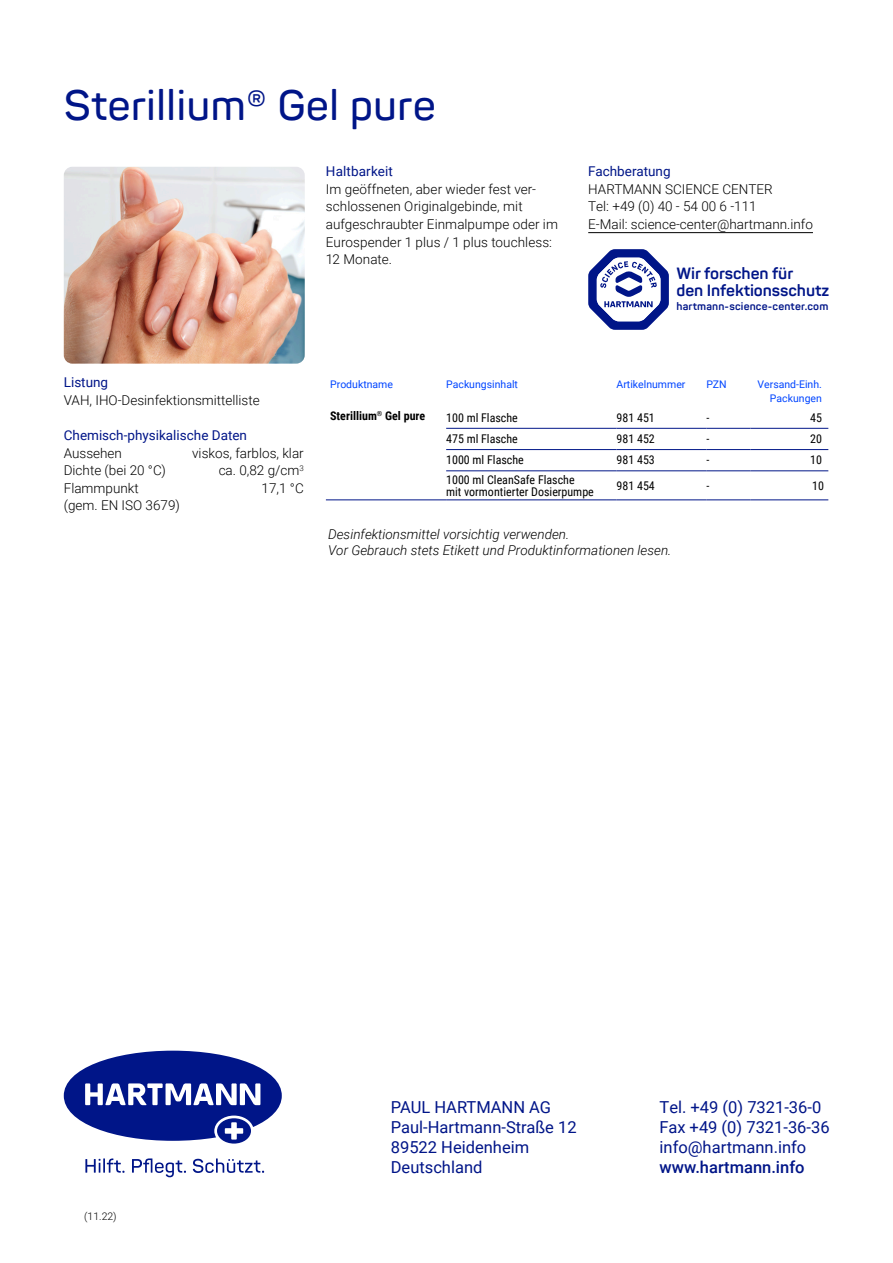
<style>
.page{position:relative;width:893px;height:1263px;background:#fff}
.page>*{position:absolute;margin:0;border:0;box-sizing:border-box;transform-origin:0 0}
.t1{font:600 42px "Panton";color:#001588}
.t2{font:16.5px/19.8px "Roboto";color:#001588}
.t3{font:500 16.5px "Roboto";color:#001588}
.t4{font:700 16.2px/16.5px "Panton";letter-spacing:-.005em;color:#001588}
.t5{font:300 13.5px/17.5px "Roboto";color:#000}
.t6{font:italic 300 13.5px/16.2px "Roboto";color:#000}
.t7{font:13.5px "Roboto";color:#001588}
.t8{font:13.5px "Roboto";color:#001688}
.t9{font:12px/12px "Roboto Condensed";color:#000}
.t10{font:700 12px "Roboto Condensed";color:#000}
.t11{font:700 10.65px "Panton";letter-spacing:.015em;color:#001588}
.t12{font:10.5px/13.5px "Roboto";color:#0045ff;text-align:right}
.t13{font:300 10.5px "Roboto";color:#000}
</style>
<div class="page">
<img style="left:64px;top:167px;width:241px;height:197px">
<hr style="left:588px;top:232px;width:225px;height:1px;background:#000">
<svg style="left:588px;top:249px;width:81px;height:81px"></svg>
<hr style="left:617px;top:428px;width:89px;height:1px;background:#001688">
<hr style="left:706px;top:428px;width:44px;height:1px;background:#001688">
<hr style="left:750px;top:428px;width:78px;height:1px;background:#001688">
<hr style="left:617px;top:449px;width:89px;height:1px;background:#001688">
<hr style="left:706px;top:449px;width:44px;height:1px;background:#001688">
<hr style="left:750px;top:449px;width:78px;height:1px;background:#001688">
<hr style="left:446px;top:428px;width:171px;height:1px;background:#001688">
<hr style="left:446px;top:449px;width:171px;height:1px;background:#001688">
<hr style="left:326px;top:499px;width:120px;height:1px;background:#001588">
<hr style="left:446px;top:470px;width:171px;height:1px;background:#001588">
<hr style="left:617px;top:470px;width:89px;height:1px;background:#001588">
<hr style="left:706px;top:470px;width:44px;height:1px;background:#001588">
<hr style="left:750px;top:470px;width:78px;height:1px;background:#001588">
<hr style="left:446px;top:499px;width:171px;height:1px;background:#001588">
<hr style="left:617px;top:499px;width:89px;height:1px;background:#001588">
<hr style="left:706px;top:499px;width:44px;height:1px;background:#001588">
<hr style="left:750px;top:499px;width:78px;height:1px;background:#001588">
<div style="left:217px;top:1118px;width:34px;height:25px;background:#001588;border-radius:50%"></div>
<svg style="left:64px;top:1051px;width:218px;height:90px"></svg>
<svg style="left:85px;top:1158px;width:39px;height:15px"></svg>
<svg style="left:132px;top:1158px;width:54px;height:19px"></svg>
<svg style="left:193px;top:1158px;width:71px;height:15px"></svg>
<h1 class="t1" style="left:64px;top:89px;width:374px">Sterillium® Gel pure</h1>
<p class="t7" style="left:326px;top:166px;width:69px">Haltbarkeit</p>
<p class="t5" style="left:326px;top:181px;width:234px">Im geöffneten, aber wieder fest ver&shy;schlossenen Originalgebinde, mit aufgeschraubter Einmalpumpe oder im<br>Eurospender 1 plus / 1 plus touchless:<br>12 Monate.</p>
<p class="t8" style="left:588px;top:166px;width:84px">Fachberatung</p>
<p class="t5" style="left:588px;top:181px;width:226px">HARTMANN SCIENCE CENTER<br>Tel: +49 (0) 40 - 54 00 6 -111<br>E-Mail: science-center@hartmann.info</p>
<p class="t4" style="left:676px;top:266px;width:154px">Wir forschen für<br>den Infektionsschutz</p>
<p class="t11" style="left:676px;top:300px;width:153px">hartmann-science-center.com</p>
<p class="t7" style="left:64px;top:376px;width:46px">Listung</p>
<p class="t5" style="left:64px;top:392px;width:197px">VAH, IHO-Desinfektionsmittelliste</p>
<p class="t7" style="left:64px;top:429px;width:185px">Chemisch-physikalische Daten</p>
<p class="t5" style="left:64px;top:445px;width:60px">Aussehen</p>
<p class="t5" style="left:192px;top:445px;width:113px">viskos, farblos, klar</p>
<p class="t5" style="left:64px;top:462px;width:104px">Dichte (bei 20 °C)</p>
<p class="t5" style="left:219px;top:462px;width:87px">ca. 0,82 g/cm<sup>3</sup></p>
<p class="t5" style="left:64px;top:480px;width:77px">Flammpunkt</p>
<p class="t5" style="left:262px;top:480px;width:44px">17,1 °C</p>
<p class="t5" style="left:64px;top:497px;width:118px">(gem. EN ISO 3679)</p>
<p class="t12" style="left:330px;top:378px;width:64px">Produktname</p>
<p class="t12" style="left:446px;top:378px;width:73px">Packungsinhalt</p>
<p class="t12" style="left:617px;top:378px;width:70px">Artikelnummer</p>
<p class="t12" style="left:706px;top:378px;width:22px">PZN</p>
<p class="t12" style="left:758px;top:378px;width:66px">Versand-Einh.<br>Packungen</p>
<p class="t10" style="left:330px;top:411px;width:97px">Sterillium<sup>®</sup> Gel pure</p>
<p class="t9" style="left:446px;top:412px;width:73px">100 ml Flasche</p>
<p class="t9" style="left:617px;top:412px;width:40px">981 451</p>
<p class="t9" style="left:706px;top:412px;width:4px">-</p>
<p class="t9" style="left:810px;top:412px;width:13px">45</p>
<p class="t9" style="left:446px;top:434px;width:73px">475 ml Flasche</p>
<p class="t9" style="left:617px;top:434px;width:40px">981 452</p>
<p class="t9" style="left:706px;top:434px;width:4px">-</p>
<p class="t9" style="left:810px;top:434px;width:13px">20</p>
<p class="t9" style="left:446px;top:455px;width:79px">1000 ml Flasche</p>
<p class="t9" style="left:617px;top:455px;width:40px">981 453</p>
<p class="t9" style="left:706px;top:455px;width:4px">-</p>
<p class="t9" style="left:810px;top:455px;width:13px">10</p>
<p class="t9" style="left:446px;top:474px;width:149px">1000 ml CleanSafe Flasche<br>mit vormontierter Dosierpumpe</p>
<p class="t9" style="left:617px;top:480px;width:40px">981 454</p>
<p class="t9" style="left:706px;top:480px;width:4px">-</p>
<p class="t9" style="left:812px;top:480px;width:13px">10</p>
<p class="t6" style="left:328px;top:527px;width:345px">Desinfektionsmittel vorsichtig verwenden.<br>Vor Gebrauch stets Etikett und Produktinformationen lesen.</p>
<p class="t13" style="left:84px;top:1212px;width:34px">(11.22)</p>
<p class="t2" style="left:391px;top:1098px;width:187px">PAUL HARTMANN AG<br>Paul-Hartmann-Straße 12<br>89522 Heidenheim<br>Deutschland</p>
<p class="t2" style="left:659px;top:1098px;width:172px">Tel. +49 (0) 7321-36-0<br>Fax +49 (0) 7321-36-36 info@hartmann.info</p>
<p class="t3" style="left:659px;top:1157px;width:147px">www.hartmann.info</p>
</div>
